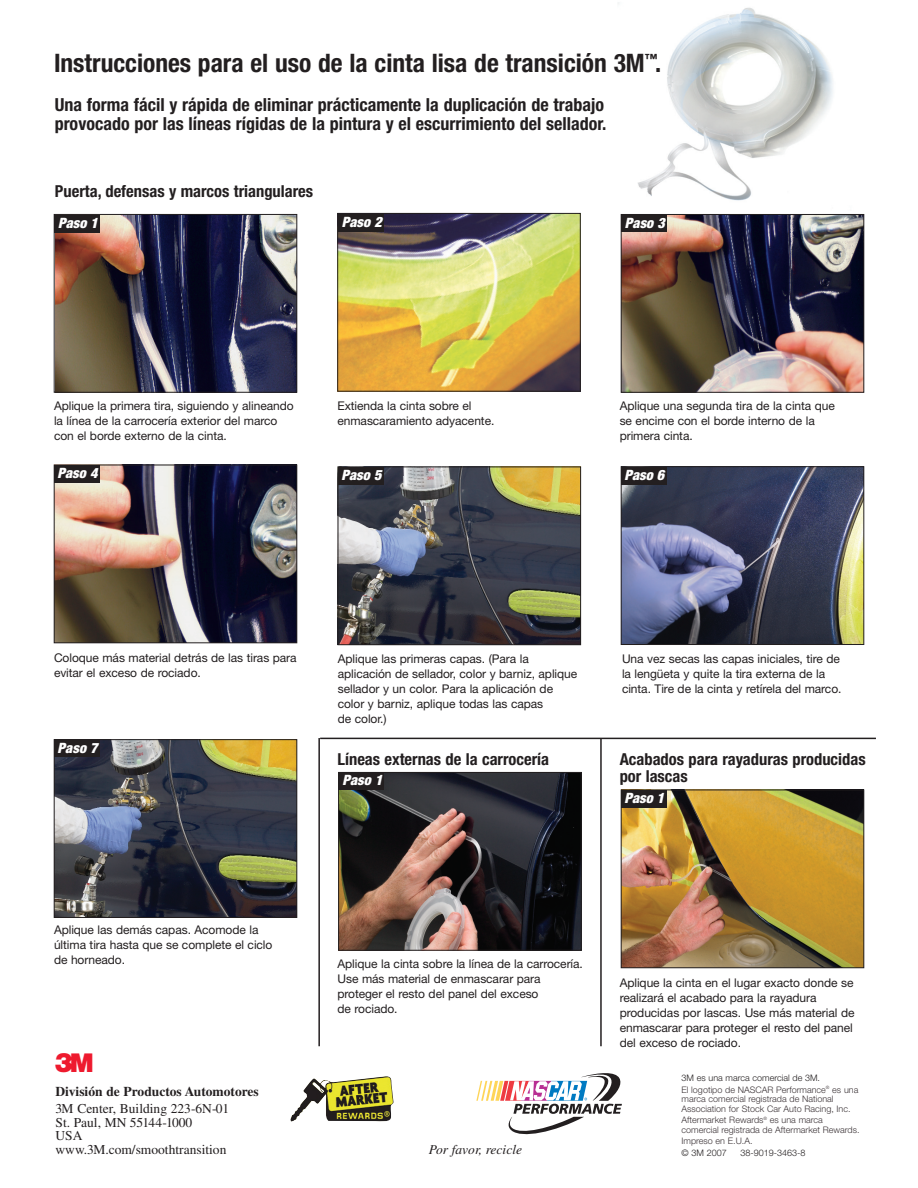
<style>
.page{position:relative;width:918px;height:1188px;background:#fff}
.page>*{position:absolute;margin:0;border:0;box-sizing:border-box;transform-origin:0 0}
.t1{font:27px "Logo 3 M Font";color:#ee1a2e}
.t2{font:700 condensed 25.5px "Helvetica Neue";color:#231f20}
.t3{font:700 condensed 18px/19.5px "Helvetica Neue";color:#231f20}
.t4{font:700 condensed 16.5px/17.2px "Helvetica Neue";color:#231f20}
.t5{font:italic 900 condensed 14.25px "Helvetica Neue";color:#fff}
.t6{font:13.5px/13.5px "Times";color:#231f20}
.t7{font:700 13.5px "Times";color:#231f20}
.t8{font:italic 13.5px "Times";color:#231f20}
.t9{font:12px/15px "Helvetica Neue";letter-spacing:-.005em;color:#231f20}
.t10{font:300 9px/9.8px "Helvetica Neue";color:#3c3437}
.t11{font:300 9px "Helvetica Neue";color:#231f20}
.s1{color:#231f20}
</style>
<div class="page">
<img style="left:53px;top:2px;width:823px;height:1133px">
<img style="left:340px;top:215px;width:238px;height:174px">
<div style="left:338px;top:213px;width:242px;height:178px;border:1px solid #231f20"></div>
<img style="left:56px;top:216px;width:239px;height:174px">
<div style="left:54px;top:214px;width:243px;height:178px;border:1px solid #231f20"></div>
<img style="left:623px;top:216px;width:239px;height:174px">
<div style="left:621px;top:214px;width:243px;height:178px;border:1px solid #231f20"></div>
<img style="left:56px;top:467px;width:239px;height:174px">
<div style="left:54px;top:465px;width:243px;height:178px;border:1px solid #231f20"></div>
<img style="left:340px;top:469px;width:239px;height:174px">
<div style="left:338px;top:467px;width:243px;height:178px;border:1px solid #231f20"></div>
<img style="left:623px;top:468px;width:239px;height:175px">
<div style="left:621px;top:466px;width:243px;height:179px;border:1px solid #231f20"></div>
<img style="left:56px;top:741px;width:239px;height:175px">
<div style="left:54px;top:739px;width:243px;height:179px;border:1px solid #231f20"></div>
<div style="left:54px;top:215px;width:46px;height:17px;background:#231f20"></div>
<div style="left:338px;top:214px;width:46px;height:18px;background:#231f20"></div>
<div style="left:621px;top:214px;width:46px;height:18px;background:#231f20"></div>
<div style="left:54px;top:465px;width:46px;height:18px;background:#231f20"></div>
<div style="left:338px;top:467px;width:46px;height:17px;background:#231f20"></div>
<div style="left:621px;top:467px;width:46px;height:18px;background:#231f20"></div>
<div style="left:54px;top:739px;width:46px;height:18px;background:#231f20"></div>
<img style="left:340px;top:774px;width:239px;height:174px">
<div style="left:338px;top:772px;width:243px;height:178px;border:1px solid #231f20"></div>
<img style="left:623px;top:792px;width:239px;height:174px">
<div style="left:621px;top:790px;width:243px;height:178px;border:1px solid #231f20"></div>
<div style="left:338px;top:772px;width:46px;height:18px;background:#231f20"></div>
<div style="left:621px;top:790px;width:45px;height:18px;background:#231f20"></div>
<svg style="left:476px;top:1073px;width:146px;height:61px"></svg>
<img style="left:290px;top:1076px;width:104px;height:46px">
<hr style="left:320px;top:738px;width:556px;height:1px;background:#231f20">
<hr style="left:318px;top:738px;width:2px;height:308px;background:#231f20">
<hr style="left:600px;top:738px;width:2px;height:308px;background:#231f20">
<h2 class="t2" style="left:54px;top:54px;width:609px">Instrucciones para el uso de la cinta lisa de transición 3M<sup>™</sup>.</h2>
<h3 class="t3" style="left:55px;top:96px;width:553px">Una forma fácil y rápida de eliminar prácticamente la duplicación de trabajo provocado por las líneas rígidas de la pintura y el escurrimiento del sellador.</h3>
<h3 class="t4" style="left:55px;top:184px;width:260px">Puerta, defensas y marcos triangulares</h3>
<p class="t5" style="left:58px;top:218px;width:44px">Paso 1</p>
<p class="t5" style="left:342px;top:217px;width:44px">Paso 2</p>
<p class="t5" style="left:625px;top:218px;width:44px">Paso 3</p>
<p class="t9" style="left:54px;top:399px;width:241px">Aplique la primera tira, siguiendo y alineando la línea de la carrocería exterior del marco con el borde externo de la cinta.</p>
<p class="t9" style="left:338px;top:399px;width:158px">Extienda la cinta sobre el enmascaramiento adyacente.</p>
<p class="t9" style="left:620px;top:399px;width:217px">Aplique una segunda tira de la cinta que se encime con el borde interno de la primera cinta.</p>
<p class="t5" style="left:57px;top:468px;width:44px">Paso 4</p>
<p class="t5" style="left:341px;top:470px;width:44px">Paso 5</p>
<p class="t5" style="left:624px;top:470px;width:44px">Paso 6</p>
<p class="t9" style="left:54px;top:652px;width:244px">Coloque más material detrás de las tiras para evitar el exceso de rociado.</p>
<p class="t9" style="left:338px;top:653px;width:241px">Aplique las primeras capas. (Para la aplicación de sellador, color y barniz, aplique sellador y un color. Para la aplicación de color y barniz, aplique todas las capas<br>de color.)</p>
<p class="t9" style="left:622px;top:653px;width:221px">Una vez secas las capas iniciales, tire de la lengüeta y quite la tira externa de la cinta. Tire de la cinta y retírela del marco.</p>
<p class="t5" style="left:58px;top:742px;width:44px">Paso 7</p>
<p class="t9" style="left:54px;top:924px;width:220px">Aplique las demás capas. Acomode la última tira hasta que se complete el ciclo de horneado.</p>
<h1 class="t1" style="left:56px;top:1049px;width:45px">3</h1>
<p class="t7" style="left:56px;top:1086px;width:205px">División de Productos Automotores</p>
<p class="t6" style="left:56px;top:1103px;width:175px">3M Center, Building 223-6N-01<br>St. Paul, MN 55144-1000<br>USA www.3M.com/smoothtransition</p>
<h3 class="t4" style="left:338px;top:752px;width:213px">Líneas externas de la carrocería</h3>
<h3 class="t4" style="left:620px;top:752px;width:248px">Acabados para rayaduras producidas por lascas</h3>
<p class="t5" style="left:342px;top:775px;width:44px">Paso 1</p>
<p class="t5" style="left:624px;top:793px;width:44px">Paso 1</p>
<p class="t9" style="left:338px;top:958px;width:247px">Aplique la cinta sobre la línea de la carrocería.<br>Use más material de enmascarar para proteger el resto del panel del exceso<br>de rociado.</p>
<p class="t8" style="left:429px;top:1144px;width:95px">Por favor, recicle</p>
<p class="t9" style="left:620px;top:976px;width:236px">Aplique la cinta en el lugar exacto donde se realizará el acabado para la rayadura producidas por lascas. Use más material de enmascarar para proteger el resto del panel del exceso de rociado.</p>
<p class="t10" style="left:682px;top:1073px;width:178px;line-height:11.2px"><span class="s1">3M es una marca comercial de 3M.<br></span>El logotipo de NASCAR Performance<sup>®</sup> es una</p>
<p class="t10" style="left:682px;top:1095px;width:171px">marca comercial registrada de National<br>Association for Stock Car Auto Racing, Inc.</p>
<p class="t10" style="left:682px;top:1116px;width:180px">Aftermarket Rewards<sup>®</sup> es una marca comercial registrada de Aftermarket Rewards.</p>
<p class="t10" style="left:682px;top:1137px;width:72px">Impreso en E.U.A.</p>
<p class="t11" style="left:682px;top:1149px;width:47px">© 3M 2007</p>
<p class="t11" style="left:741px;top:1149px;width:67px">38-9019-3463-8</p>
</div>
